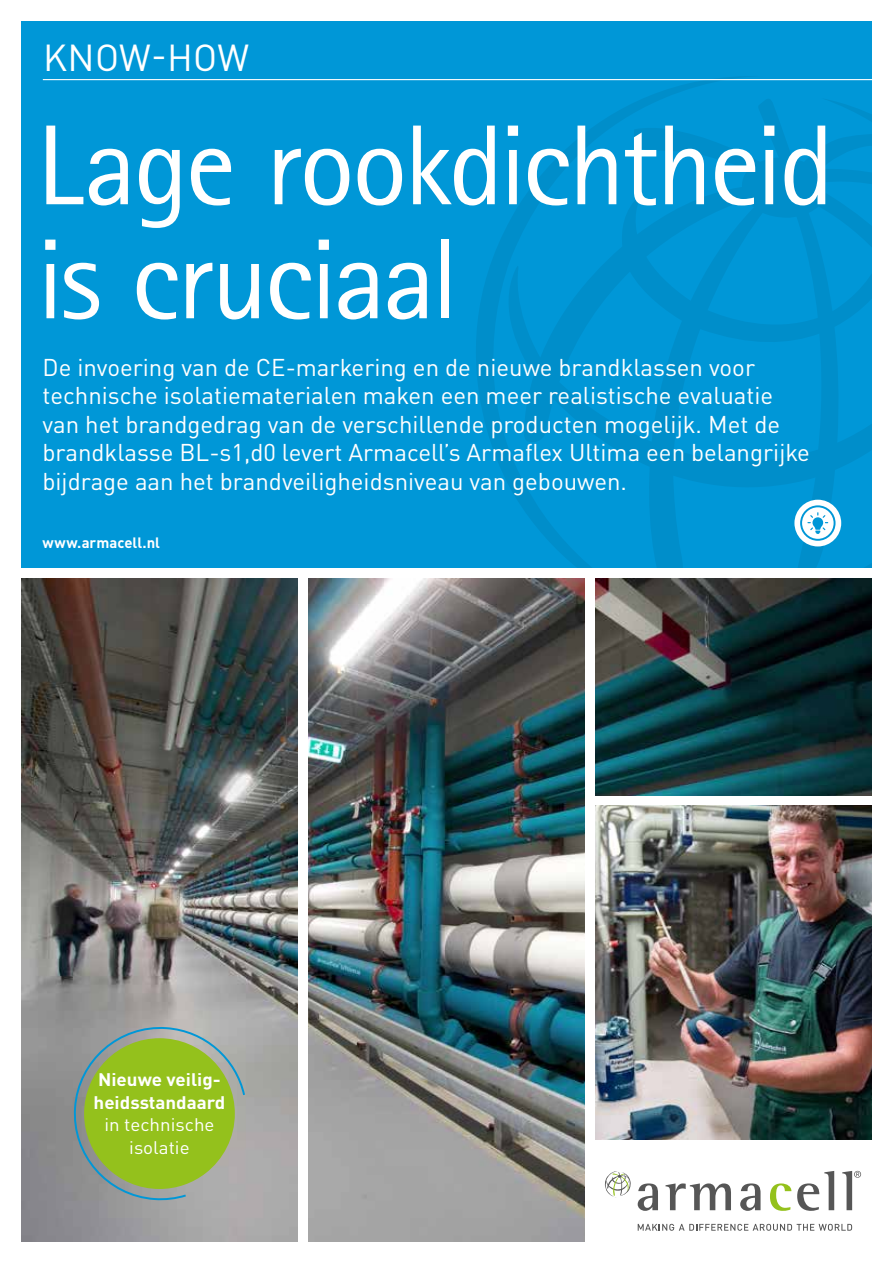
<style>
.page{position:relative;width:893px;height:1263px;background:#fff}
.page>*{position:absolute;margin:0;border:0;box-sizing:border-box;transform-origin:0 0}
.t1{font:114px/114px "Rotis Sans Serif Pro";letter-spacing:-.03em;color:#fff}
.t2{font:37.05px "DIN Pro";letter-spacing:.01em;color:#fff}
.t3{font:24px/28.5px "DIN Pro";color:#fff}
.t4{font:700 18px/22.6px "DIN Pro";color:#fff;scale:1.04 1}
.t5{font:18px/22.6px "DIN Pro";color:#fff;text-align:center;scale:1.04 1}
.t6{font:700 14.85px "DIN Pro";color:#fff}
</style>
<div class="page">
<img style="left:308px;top:578px;width:277px;height:663px">
<img style="left:21px;top:578px;width:277px;height:663px">
<div style="left:21px;top:21px;width:851px;height:547px;background:#0097d7"></div>
<svg style="left:474px;top:76px;width:290px;height:382px"></svg>
<svg style="left:497px;top:96px;width:375px;height:472px"></svg>
<hr style="left:43px;top:79px;width:850px;height:1px;background:#fff">
<svg style="left:638px;top:1183px;width:20px;height:28px"></svg>
<svg style="left:665px;top:1183px;width:66px;height:27px"></svg>
<svg style="left:740px;top:1183px;width:20px;height:28px"></svg>
<svg style="left:770px;top:1183px;width:21px;height:28px"></svg>
<svg style="left:797px;top:1171px;width:37px;height:40px"></svg>
<svg style="left:842px;top:1171px;width:19px;height:39px"></svg>
<svg style="left:605px;top:1171px;width:26px;height:26px"></svg>
<svg style="left:638px;top:1224px;width:214px;height:7px"></svg>
<svg style="left:70px;top:1023px;width:176px;height:179px;background:#96b356"></svg>
<div style="left:794px;top:500px;width:47px;height:46px;background:#fff;border-radius:50%"></div>
<svg style="left:800px;top:505px;width:35px;height:36px"></svg>
<img style="left:595px;top:578px;width:277px;height:217px">
<img style="left:595px;top:806px;width:277px;height:334px">
<h2 class="t2" style="left:43px;top:28px;width:208px">KNOW-HOW</h2>
<h1 class="t1" style="left:37px;top:110px;width:799px">Lage rookdichtheid is cruciaal</h1>
<p class="t3" style="left:43px;top:350px;width:769px">De invoering van de CE-markering en de nieuwe brandklassen voor technische isolatiematerialen maken een meer realistische evaluatie van het brandgedrag van de verschillende producten mogelijk. Met de brandklasse BL-s1,d0 levert Armacell’s Armaflex Ultima een belangrijke bijdrage aan het brandveiligheidsniveau van gebouwen.</p>
<p class="t6" style="left:43px;top:530px;width:119px">www.armacell.nl</p>
<p class="t4" style="left:94px;top:1066px;width:128px">Nieuwe veilig&shy;heidsstandaard</p>
<p class="t5" style="left:104px;top:1112px;width:107px">in technische isolatie</p>
</div>
